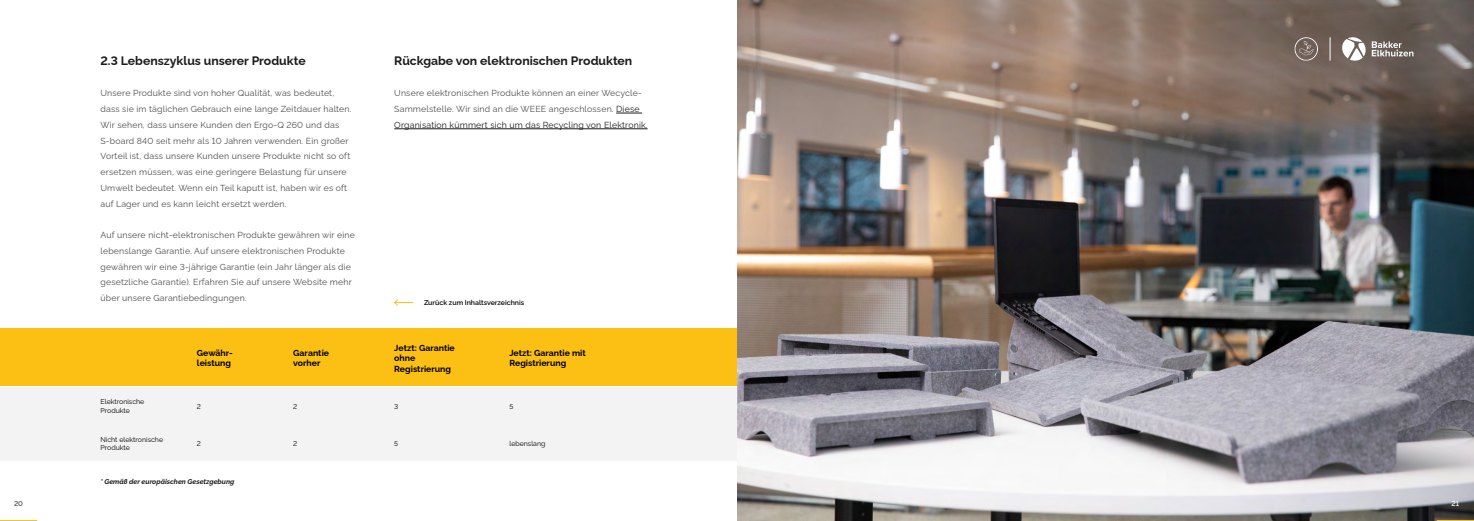
<style>
.page{position:relative;width:1474px;height:521px;background:#fff}
.page>*{position:absolute;margin:0;border:0;box-sizing:border-box;transform-origin:0 0}
.t1{font:700 12.25px "Raleway";color:#1b1b1d}
.t2{font:8.75px/15.8px "Raleway";letter-spacing:.02em;color:#4e4e50}
.t3{font:700 8.75px/10.5px "Raleway";color:#000}
.t4{font:7px/8.4px "Raleway";color:#000}
.t5{font:italic 700 7px "Raleway";color:#1b1b1d}
.t6{font:600 7px "Raleway";color:#000}
.t7{font:600 7px "Raleway";color:#4e4e50}
.t8{font:600 7px "Raleway";color:#fff}
.s1{color:#1b1b1d}
</style>
<div class="page">
<hr style="left:0;top:520px;width:37px;height:1px;background:#fcc014">
<img style="left:737px;top:0;width:736px;height:521px">
<div style="left:0;top:387px;width:737px;height:36px;background:#f3f3f4"></div>
<div style="left:0;top:425px;width:737px;height:36px;background:#f3f3f4"></div>
<div style="left:0;top:328px;width:737px;height:57px;background:#fcc014"></div>
<svg style="left:616px;top:113px;width:26px;height:1px"></svg>
<hr style="left:394px;top:129px;width:253px;height:1px;background:#1b1b1d">
<svg style="left:1294px;top:37px;width:23px;height:24px"></svg>
<svg style="left:1329px;top:37px;width:1px;height:24px"></svg>
<svg style="left:1340px;top:36px;width:73px;height:26px"></svg>
<svg style="left:394px;top:299px;width:19px;height:7px"></svg>
<hr style="left:1436px;top:520px;width:37px;height:1px;background:#fcc014">
<p class="t7" style="left:14px;top:497px;width:11px">20</p>
<h1 class="t1" style="left:100px;top:51px;width:207px">2.3 Lebenszyklus unserer Produkte</h1>
<p class="t2" style="left:100px;top:84px;width:252px">Unsere Produkte sind von hoher Qualität, was bedeutet, dass sie im täglichen Gebrauch eine lange Zeitdauer halten.<br>Wir sehen, dass unsere Kunden den Ergo-Q 260 und das S-board 840 seit mehr als 10 Jahren verwenden. Ein großer Vorteil ist, dass unsere Kunden unsere Produkte nicht so oft ersetzen müssen, was eine geringere Belastung für unsere Umwelt bedeutet. Wenn ein Teil kaputt ist, haben wir es oft auf Lager und es kann leicht ersetzt werden.</p>
<p class="t2" style="left:100px;top:226px;width:256px">Auf unsere nicht-elektronischen Produkte gewähren wir eine lebenslange Garantie. Auf unsere elektronischen Produkte gewähren wir eine 3-jährige Garantie (ein Jahr länger als die gesetzliche Garantie). Erfahren Sie auf unsere Website mehr über unsere Garantiebedingungen.</p>
<h1 class="t1" style="left:394px;top:51px;width:239px">Rückgabe von elektronischen Produkten</h1>
<p class="t2" style="left:394px;top:84px;width:255px">Unsere elektronischen Produkte können an einer Wecycle-<br>Sammelstelle. Wir sind an die WEEE angeschlossen. <span class="s1">Diese<br>Organisation kümmert sich um das Recycling von Elektronik.</span></p>
<p class="t6" style="left:424px;top:296px;width:102px">Zurück zum Inhaltsverzeichnis</p>
<p class="t3" style="left:197px;top:347px;width:37px">Gewähr&shy;leistung</p>
<p class="t3" style="left:293px;top:347px;width:37px">Garantie vorher</p>
<p class="t3" style="left:394px;top:341px;width:62px">Jetzt: Garantie ohne<br>Registrierung</p>
<p class="t3" style="left:509px;top:347px;width:78px">Jetzt: Garantie mit<br>Registrierung</p>
<p class="t4" style="left:100px;top:397px;width:45px">Elektronische<br>Produkte</p>
<p class="t4" style="left:197px;top:401px;width:6px">2</p>
<p class="t4" style="left:293px;top:401px;width:6px">2</p>
<p class="t4" style="left:394px;top:401px;width:6px">3</p>
<p class="t4" style="left:509px;top:401px;width:5px">5</p>
<p class="t4" style="left:100px;top:434px;width:64px">Nicht elektronische<br>Produkte</p>
<p class="t4" style="left:197px;top:439px;width:6px">2</p>
<p class="t4" style="left:293px;top:439px;width:6px">2</p>
<p class="t4" style="left:394px;top:439px;width:5px">5</p>
<p class="t4" style="left:509px;top:439px;width:38px">lebenslang</p>
<p class="t5" style="left:100px;top:476px;width:135px">* Gemäß der europäischen Gesetzgebung</p>
<p class="t8" style="left:1451px;top:497px;width:9px">21</p>
</div>
